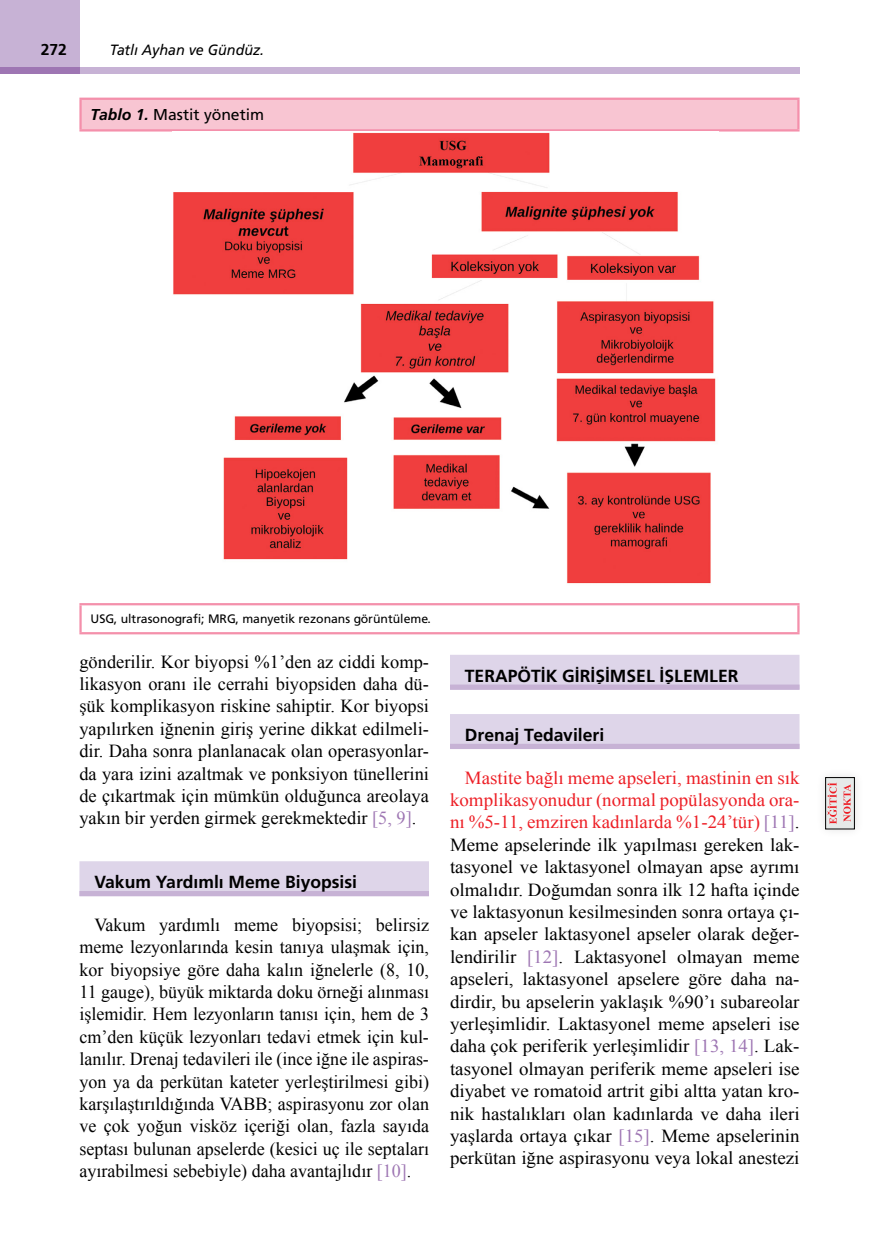
<style>
.page{position:relative;width:879px;height:1260px;background:#fff}
.page>*{position:absolute;margin:0;border:0;box-sizing:border-box;transform-origin:0 0}
.YAZI{font:18.38px/22.4px "Times New Roman";color:#000;text-align:justify}
.ARA_BASLIK{font:17.5px "Frutiger Bold Tr";color:#000}
.ANA_BASLIK{font:17.5px "Frutiger Bold Tr";color:#000}
.TABLO-BASI{font:15.75px "Frutiger Normal Tr";color:#000}
.t1{font:15.75px "Frutiger Bold Tr";color:#000}
.t2{font:14.88px "Frutiger Italic Tr";color:#000;scale:.96 1}
.TABLO-ALTI{font:12.25px "Frutiger Normal Tr";color:#000}
.s1{font-family:"Frutiger Bold Italic Tr"}
.s2{color:#9e76b3}
.s3{color:#ed1f26}
</style>
<div class="page">
<div style="left:79px;top:67px;width:720px;height:7px;background:#c7b2d5"></div>
<div style="left:0;top:0;width:79px;height:74px;background:#c7b2d5"></div>
<div style="left:0;top:67px;width:79px;height:7px;background:#9e76b3"></div>
<div style="left:79px;top:861px;width:350px;height:35px;background:#ded5e9"></div>
<div style="left:79px;top:891px;width:350px;height:5px;background:#c7b2d5"></div>
<div style="left:450px;top:655px;width:349px;height:35px;background:#ded5e9"></div>
<div style="left:450px;top:685px;width:349px;height:5px;background:#c7b2d5"></div>
<div style="left:450px;top:714px;width:349px;height:35px;background:#ded5e9"></div>
<div style="left:450px;top:744px;width:349px;height:5px;background:#c7b2d5"></div>
<div style="left:80px;top:99px;width:718px;height:31px;background:#f8c5d2"></div>
<hr style="left:796px;top:100px;width:3px;height:29px;background:#f490ab">
<hr style="left:79px;top:98px;width:720px;height:2px;background:#f490ab">
<hr style="left:79px;top:100px;width:3px;height:29px;background:#f490ab">
<hr style="left:79px;top:129px;width:720px;height:3px;background:#f490ab">
<hr style="left:796px;top:605px;width:3px;height:27px;background:#f490ab">
<hr style="left:79px;top:603px;width:720px;height:2px;background:#f490ab">
<hr style="left:79px;top:605px;width:3px;height:27px;background:#f490ab">
<hr style="left:79px;top:632px;width:720px;height:2px;background:#f490ab">
<img style="left:173px;top:132px;width:543px;height:452px">
<div style="left:815px;top:768px;width:48px;height:71px;background:#fbfbfb"></div>
<div style="left:825px;top:778px;width:28px;height:51px;background:#e6eae9"></div>
<svg style="left:826px;top:783px;width:10px;height:41px"></svg>
<svg style="left:843px;top:785px;width:7px;height:37px"></svg>
<div style="left:824px;top:777px;width:30px;height:52px;border:1px solid #000"></div>
<p class="t1" style="left:41px;top:40px;width:28px">272</p>
<p class="t2" style="left:110px;top:41px;width:162px">Tatlı Ayhan ve Gündüz.</p>
<p class="TABLO-BASI" style="left:90px;top:106px;width:175px"><span class="s1">Tablo 1.</span> Mastit yönetim</p>
<p class="TABLO-ALTI" style="left:90px;top:612px;width:342px">USG, ultrasonografi; MRG, manyetik rezonans görüntüleme.</p>
<p class="YAZI" style="left:79px;top:650px;width:351px">gönderilir. Kor biyopsi %1’den az ciddi komp&shy;likasyon oranı ile cerrahi biyopsiden daha dü&shy;şük komplikasyon riskine sahiptir. Kor biyopsi yapılırken iğnenin giriş yerine dikkat edilmeli&shy;dir. Daha sonra planlanacak olan operasyonlar&shy;da yara izini azaltmak ve ponksiyon tünellerini de çıkartmak için mümkün olduğunca areolaya yakın bir yerden girmek gerekmektedir <span class="s2">[5, 9]</span>.</p>
<p class="ARA_BASLIK" style="left:94px;top:872px;width:264px">Vakum Yardımlı Meme Biyopsisi</p>
<p class="YAZI" style="left:79px;top:913px;width:351px;text-indent:15px">Vakum yardımlı meme biyopsisi; belirsiz meme lezyonlarında kesin tanıya ulaşmak için, kor biyopsiye göre daha kalın iğnelerle (8, 10, 11 gauge), büyük miktarda doku örneği alınması işlemidir. Hem lezyonların tanısı için, hem de 3 cm’den küçük lezyonları tedavi etmek için kul&shy;lanılır. Drenaj tedavileri ile (ince iğne ile aspiras&shy;yon ya da perkütan kateter yerleştirilmesi gibi) karşılaştırıldığında VABB; aspirasyonu zor olan ve çok yoğun visköz içeriği olan, fazla sayıda septası bulunan apselerde (kesici uç ile septaları ayırabilmesi sebebiyle) daha avantajlıdır <span class="s2">[10]</span>.</p>
<p class="ANA_BASLIK" style="left:464px;top:665px;width:275px">TERAPÖTİK GİRİŞİMSEL İŞLEMLER</p>
<p class="ARA_BASLIK" style="left:464px;top:724px;width:141px">Drenaj Tedavileri</p>
<p class="YAZI" style="left:450px;top:766px;width:351px;text-indent:15px"><span class="s3">Mastite bağlı meme apseleri, mastinin en sık komplikasyonudur (normal popülasyonda ora&shy;nı %5-11, emziren kadınlarda %1-24’tür)</span> <span class="s2">[11]</span>.<br>Meme apselerinde ilk yapılması gereken lak&shy;tasyonel ve laktasyonel olmayan apse ayrımı olmalıdır. Doğumdan sonra ilk 12 hafta içinde ve laktasyonun kesilmesinden sonra ortaya çı&shy;kan apseler laktasyonel apseler olarak değer&shy;lendirilir <span class="s2">[12]</span>. Laktasyonel olmayan meme apseleri, laktasyonel apselere göre daha na&shy;dirdir, bu apselerin yaklaşık %90’ı subareolar yerleşimlidir. Laktasyonel meme apseleri ise daha çok periferik yerleşimlidir <span class="s2">[13, 14]</span>. Lak&shy;tasyonel olmayan periferik meme apseleri ise diyabet ve romatoid artrit gibi altta yatan kro&shy;nik hastalıkları olan kadınlarda ve daha ileri yaşlarda ortaya çıkar <span class="s2">[15]</span>. Meme apselerinin perkütan iğne aspirasyonu veya lokal anestezi</p>
</div>
